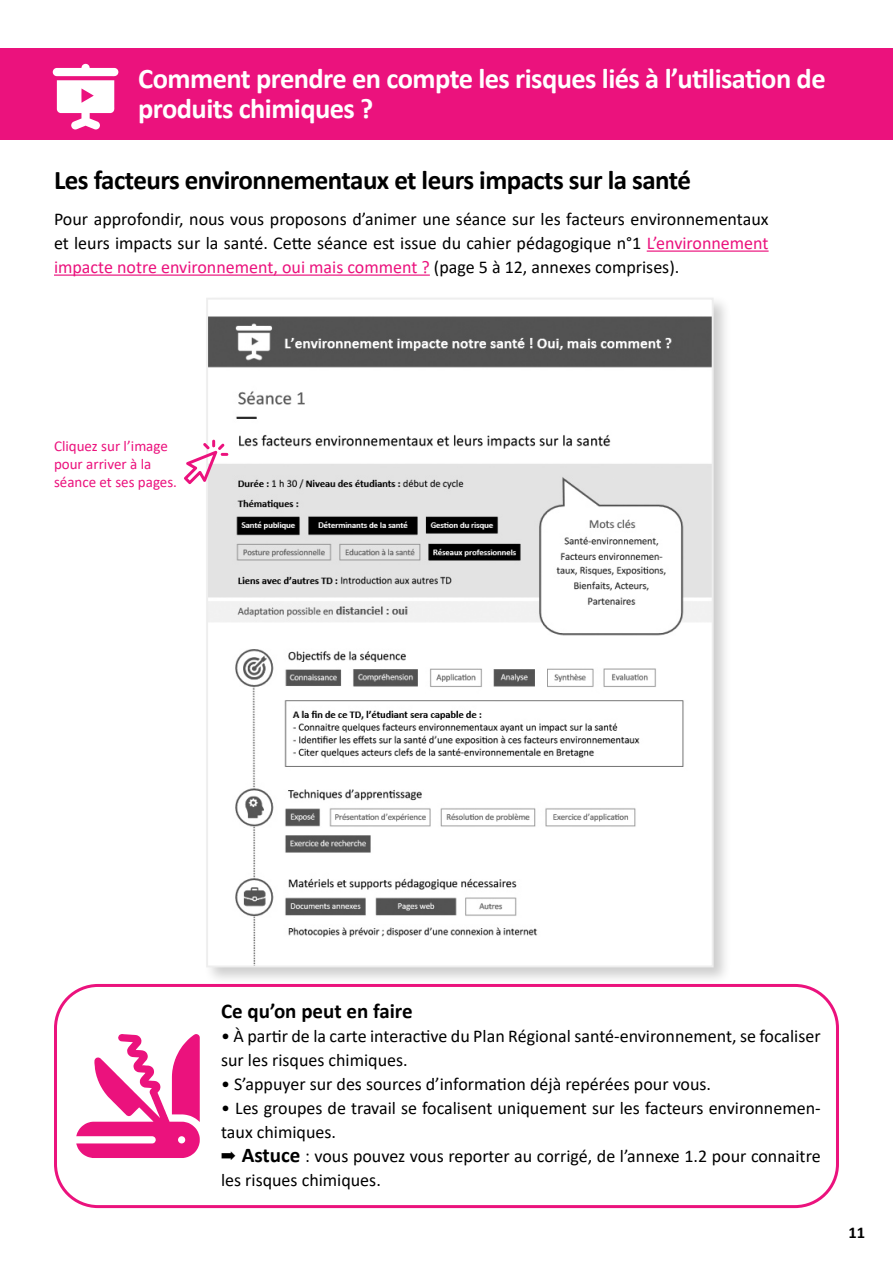
<style>
.page{position:relative;width:893px;height:1263px;background:#fff}
.page>*{position:absolute;margin:0;border:0;box-sizing:border-box;transform-origin:0 0}
.t1{font:700 28.5px/30px "Calibri";letter-spacing:-.02em;color:#fff}
.t2{font:700 27px "Calibri";letter-spacing:-.02em;color:#000}
.t3{font:700 21px "Calibri";color:#000}
.t4{font:18px/24px "Calibri";color:#000}
.t5{font:700 16.5px "Calibri";color:#000}
.t6{font:15px/18px "Calibri";color:#eb127d}
.s1{color:#eb127d}
.s2{font-weight:700;font-size:21px}
</style>
<div class="page">
<div style="left:0;top:48px;width:893px;height:92px;background:#eb127d"></div>
<svg style="left:53px;top:64px;width:65px;height:65px"></svg>
<div style="left:54px;top:984px;width:785px;height:224px;border:3px solid #eb127d;border-radius:43px"></div>
<hr style="left:647px;top:250px;width:122px;height:2px;background:#eb127d">
<hr style="left:54px;top:274px;width:376px;height:2px;background:#eb127d">
<div style="left:203px;top:295px;width:529px;height:691px;background:#000;opacity:.2"></div>
<img style="left:209px;top:301px;width:502px;height:663px">
<div style="left:206px;top:298px;width:508px;height:669px;border:2px solid #eee"></div>
<svg style="left:76px;top:1034px;width:124px;height:124px"></svg>
<svg style="left:184px;top:440px;width:45px;height:44px"></svg>
<h1 class="t1" style="left:138px;top:63px;width:689px">Comment prendre en compte les risques liés à l’utilisation de produits chimiques ?</h1>
<h2 class="t2" style="left:54px;top:161px;width:638px">Les facteurs environnementaux et leurs impacts sur la santé</h2>
<p class="t4" style="left:54px;top:207px;width:716px;text-align:justify">Pour approfondir, nous vous proposons d’animer une séance sur les facteurs environnementaux et leurs impacts sur la santé. Cette séance est issue du cahier pédagogique n°1 <span class="s1">L’environnement impacte notre environnement, oui mais comment ?</span> (page 5 à 12, annexes comprises).</p>
<p class="t6" style="left:54px;top:437px;width:125px">Cliquez sur l’image pour arriver à la séance et ses pages.</p>
<p class="t3" style="left:221px;top:996px;width:193px">Ce qu’on peut en faire</p>
<p class="t4" style="left:221px;top:1023px;width:601px">• À partir de la carte interactive du Plan Régional santé-environnement, se focaliser sur les risques chimiques.</p>
<p class="t4" style="left:221px;top:1071px;width:491px">• S’appuyer sur des sources d’information déjà repérées pour vous.</p>
<p class="t4" style="left:221px;top:1095px;width:601px">• Les groupes de travail se focalisent uniquement sur les facteurs environnemen&shy;taux chimiques.</p>
<p class="t4" style="left:221px;top:1143px;width:601px;text-indent:21px"><span class="s2">Astuce</span> : vous pouvez vous reporter au corrigé, de l’annexe 1.2 pour connaitre les risques chimiques.</p>
<p class="t5" style="left:848px;top:1221px;width:18px">11</p>
</div>
